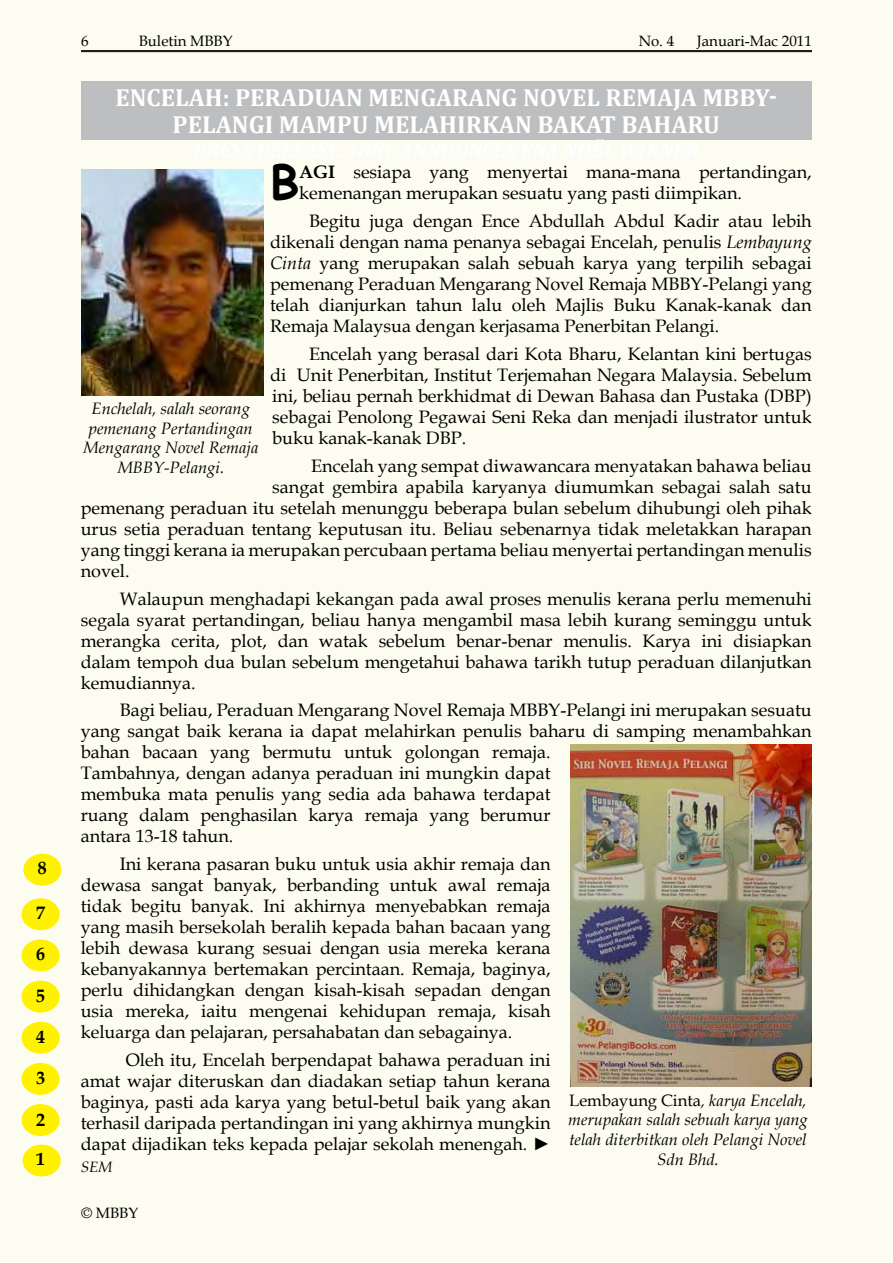
<style>
.page{position:relative;width:893px;height:1263px;background:#fdfcf0}
.page>*{position:absolute;margin:0;border:0;box-sizing:border-box;transform-origin:0 0}
.t1{font:700 46.35px "Comic Sans MS";color:#000}
.t2{font:700 24.75px "Cambria";color:#fff}
.t3{font:18px/21px "Book Antiqua";color:#000;text-align:justify}
.t4{font:700 18px "Book Antiqua";color:#000}
.t5{font:italic 16.5px/19.8px "Book Antiqua";color:#000;text-align:center}
.t6{font:15px "Book Antiqua";color:#000}
.t7{font:italic 15px "Book Antiqua";color:#000}
.s1{font-weight:700}
.s2{font-style:italic}
.s3{font-style:normal}
</style>
<div class="page">
<hr style="left:81px;top:50px;width:731px;height:1px;background:#000">
<hr style="left:81px;top:51px;width:731px;height:1px;background:#000">
<div style="left:22px;top:1104px;width:38px;height:32px;background:#fff200;border-radius:50%"></div>
<div style="left:22px;top:1063px;width:38px;height:32px;background:#fff200;border-radius:50%"></div>
<div style="left:22px;top:1022px;width:38px;height:32px;background:#fff200;border-radius:50%"></div>
<div style="left:22px;top:980px;width:38px;height:32px;background:#fff200;border-radius:50%"></div>
<div style="left:22px;top:939px;width:38px;height:32px;background:#fff200;border-radius:50%"></div>
<div style="left:22px;top:898px;width:38px;height:32px;background:#fff200;border-radius:50%"></div>
<div style="left:23px;top:1144px;width:38px;height:32px;background:#fff200;border-radius:50%"></div>
<div style="left:23px;top:854px;width:38px;height:32px;background:#fff200;border-radius:50%"></div>
<hr style="left:892px;top:0;width:1px;height:1263px;background:#fcfae4">
<div style="left:81px;top:81px;width:731px;height:58px;background:#bcbec0"></div>
<img style="left:571px;top:745px;width:241px;height:342px">
<img style="left:81px;top:169px;width:182px;height:226px">
<p class="t4" style="left:38px;top:856px;width:10px">8</p>
<p class="t4" style="left:36px;top:900px;width:10px">7</p>
<p class="t4" style="left:36px;top:941px;width:10px">6</p>
<p class="t4" style="left:36px;top:984px;width:10px">5</p>
<p class="t4" style="left:36px;top:1025px;width:10px">4</p>
<p class="t4" style="left:36px;top:1066px;width:10px">3</p>
<p class="t4" style="left:36px;top:1107px;width:10px">2</p>
<p class="t4" style="left:36px;top:1147px;width:10px">1</p>
<p class="t6" style="left:81px;top:31px;width:9px">6</p>
<p class="t6" style="left:139px;top:31px;width:96px">Buletin MBBY</p>
<p class="t6" style="left:639px;top:31px;width:37px">No. 4</p>
<p class="t6" style="left:697px;top:31px;width:117px">Januari-Mac 2011</p>
<h2 class="t2" style="left:115px;top:80px;width:605px">ENCELAH: PERADUAN MENGARANG NOVEL REMAJA MBBY</h2>
<h2 class="t2" style="left:769px;top:80px;width:10px">-</h2>
<h2 class="t2" style="left:173px;top:107px;width:549px">PELANGI MAMPU MELAHIRKAN BAKAT BAHARU</h2>
<h1 class="t1" style="left:270px;top:148px;width:31px">B</h1>
<p class="t3" style="left:299px;top:161px;width:514px"><span class="s1">agi</span> sesiapa yang menyertai mana-mana pertandingan, kemenangan merupakan sesuatu yang pasti diimpikan.</p>
<p class="t3" style="left:270px;top:210px;width:543px;text-indent:39px">Begitu juga dengan Ence Abdullah Abdul Kadir atau lebih dikenali dengan nama penanya sebagai Encelah, penulis <span class="s2">Lembayung Cinta</span> yang merupakan salah sebuah karya yang terpilih sebagai pemenang Peraduan Mengarang Novel Remaja MBBY-Pelangi yang telah dianjurkan tahun lalu oleh Majlis Buku Kanak-kanak dan Remaja Malaysua dengan kerjasama Penerbitan Pelangi.</p>
<p class="t3" style="left:270px;top:343px;width:543px;text-indent:39px">Encelah yang berasal dari Kota Bharu, Kelantan kini bertugas di Unit Penerbitan, Institut Terjemahan Negara Malaysia. Sebelum ini, beliau pernah berkhidmat di Dewan Bahasa dan Pustaka (DBP) sebagai Penolong Pegawai Seni Reka dan menjadi ilustrator untuk buku kanak-kanak DBP.</p>
<p class="t3" style="left:311px;top:455px;width:502px">Encelah yang sempat diwawancara menyatakan bahawa beliau</p>
<p class="t3" style="left:272px;top:476px;width:541px">sangat gembira apabila karyanya diumumkan sebagai salah satu</p>
<p class="t3" style="left:81px;top:497px;width:732px">pemenang peraduan itu setelah menunggu beberapa bulan sebelum dihubungi oleh pihak</p>
<p class="t3" style="left:81px;top:518px;width:732px">urus setia peraduan tentang keputusan itu. Beliau sebenarnya tidak meletakkan harapan</p>
<p class="t3" style="left:81px;top:539px;width:732px">yang tinggi kerana ia merupakan percubaan pertama beliau menyertai pertandingan menulis</p>
<p class="t3" style="left:81px;top:560px;width:50px">novel.</p>
<p class="t3" style="left:81px;top:587px;width:732px;text-indent:39px">Walaupun menghadapi kekangan pada awal proses menulis kerana perlu memenuhi segala syarat pertandingan, beliau hanya mengambil masa lebih kurang seminggu untuk merangka cerita, plot, dan watak sebelum benar-benar menulis. Karya ini disiapkan dalam tempoh dua bulan sebelum mengetahui bahawa tarikh tutup peraduan dilanjutkan kemudiannya.</p>
<p class="t3" style="left:81px;top:699px;width:732px;text-align:left;text-indent:39px">Bagi beliau, Peraduan Mengarang Novel Remaja MBBY-Pelangi ini merupakan sesuatu yang sangat baik kerana ia dapat melahirkan penulis baharu di samping menambahkan bahan bacaan yang bermutu untuk golongan remaja.<br>Tambahnya, dengan adanya peraduan ini mungkin dapat<br>membuka mata penulis yang sedia ada bahawa terdapat<br>ruang dalam penghasilan karya remaja yang berumur<br>antara 13-18 tahun.</p>
<p class="t3" style="left:81px;top:853px;width:471px;text-indent:39px">Ini kerana pasaran buku untuk usia akhir remaja dan dewasa sangat banyak, berbanding untuk awal remaja tidak begitu banyak. Ini akhirnya menyebabkan remaja yang masih bersekolah beralih kepada bahan bacaan yang lebih dewasa kurang sesuai dengan usia mereka kerana kebanyakannya bertemakan percintaan. Remaja, baginya, perlu dihidangkan dengan kisah-kisah sepadan dengan usia mereka, iaitu mengenai kehidupan remaja, kisah keluarga dan pelajaran, persahabatan dan sebagainya.</p>
<p class="t3" style="left:81px;top:1049px;width:471px;text-indent:45px">Oleh itu, Encelah berpendapat bahawa peraduan ini amat wajar diteruskan dan diadakan setiap tahun kerana baginya, pasti ada karya yang betul-betul baik yang akan terhasil daripada pertandingan ini yang akhirnya mungkin dapat dijadikan teks kepada pelajar sekolah menengah. ►</p>
<p class="t7" style="left:81px;top:1157px;width:33px">SEM</p>
<p class="t5" style="left:83px;top:398px;width:177px">Enchelah, salah seorang pemenang Pertandingan<br>Mengarang Novel Remaja<br>MBBY-Pelangi.</p>
<p class="t5" style="left:568px;top:1089px;width:241px"><span class="s3">Lembayung Cinta</span>, karya Encelah, merupakan salah sebuah karya yang telah diterbitkan oleh Pelangi Novel<br>Sdn Bhd.</p>
<p class="t6" style="left:81px;top:1203px;width:59px">© MBBY</p>
</div>
